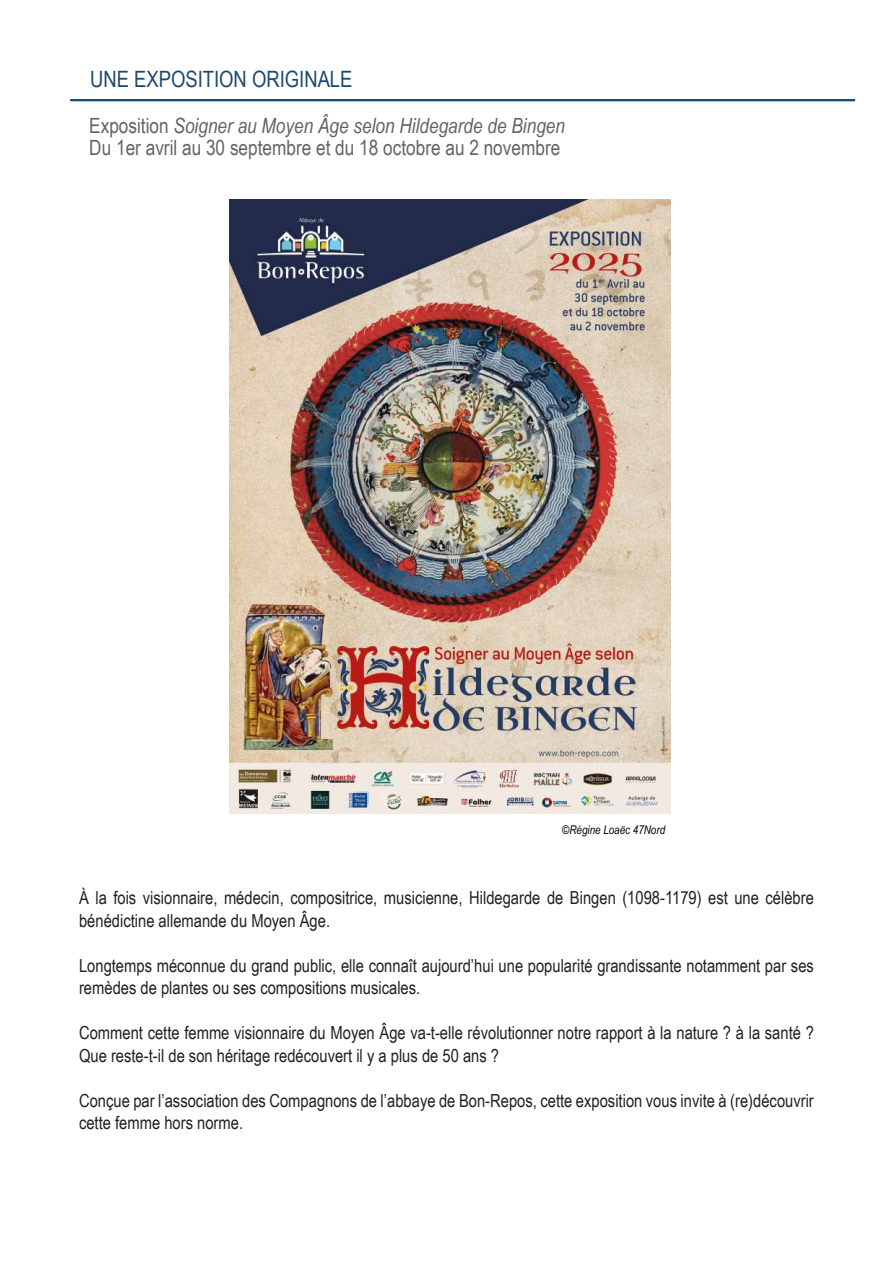
<style>
.page{position:relative;width:893px;height:1263px;background:#fff}
.page>*{position:absolute;margin:0;border:0;box-sizing:border-box;transform-origin:0 0}
.t1{font:22.5px "Arial Narrow";color:#1c486f}
.t2{font:21px/22.5px "Arial Narrow";color:#636366}
.t3{font:18px/22.5px "Arial Narrow";color:#231f20}
.t4{font:italic 12px "Arial Narrow";color:#000}
.s1{font-style:italic}
</style>
<div class="page">
<hr style="left:70px;top:99px;width:785px;height:2px;background:#19486f">
<img style="left:230px;top:199px;width:440px;height:614px">
<p class="t1" style="left:90px;top:62px;width:264px">UNE EXPOSITION ORIGINALE</p>
<p class="t2" style="left:89px;top:113px;width:477px">Exposition <span class="s1">Soigner au Moyen Âge selon Hildegarde de Bingen<br></span>Du 1er avril au 30 septembre et du 18 octobre au 2 novembre</p>
<p class="t4" style="left:562px;top:821px;width:104px">©Régine Loaëc 47Nord</p>
<p class="t3" style="left:79px;top:886px;width:736px">À la fois visionnaire, médecin, compositrice, musicienne, Hildegarde de Bingen (1098-1179) est une célèbre bénédictine allemande du Moyen Âge.</p>
<p class="t3" style="left:79px;top:953px;width:736px">Longtemps méconnue du grand public, elle connaît aujourd’hui une popularité grandissante notamment par ses remèdes de plantes ou ses compositions musicales.</p>
<p class="t3" style="left:79px;top:1021px;width:736px">Comment cette femme visionnaire du Moyen Âge va-t-elle révolutionner notre rapport à la nature ? à la santé ?<br>Que reste-t-il de son héritage redécouvert il y a plus de 50 ans ?</p>
<p class="t3" style="left:79px;top:1088px;width:736px">Conçue par l’association des Compagnons de l’abbaye de Bon-Repos, cette exposition vous invite à (re)découvrir cette femme hors norme.</p>
</div>
